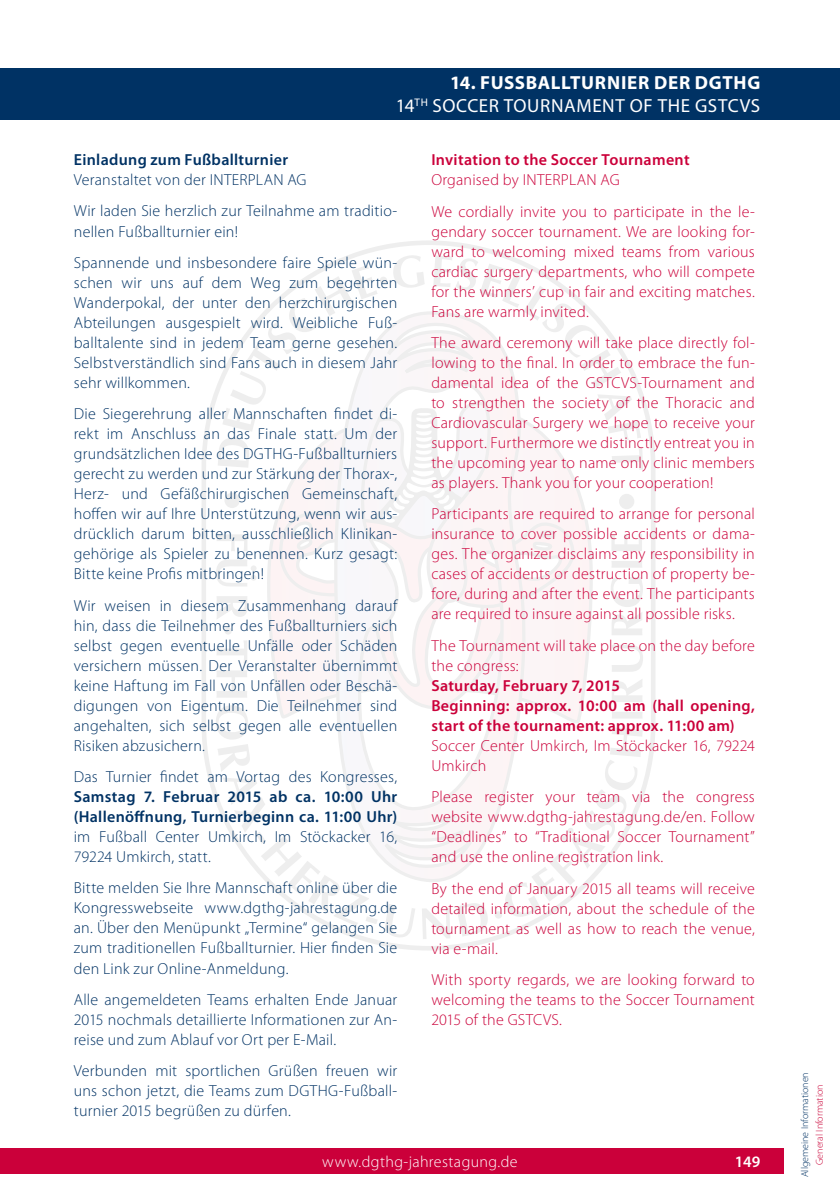
<style>
.page{position:relative;width:840px;height:1191px;background:#fff}
.page>*{position:absolute;margin:0;border:0;box-sizing:border-box;transform-origin:0 0}
.t1{font:19px/22.8px "Myriad Pro";letter-spacing:.03em;color:#fff;text-align:right}
.t2{font:300 16px/20px "Myriad Pro";letter-spacing:.015em;color:#003264;text-align:justify}
.t3{font:300 16px/20px "Myriad Pro";letter-spacing:.015em;color:#cb003a;text-align:justify}
.t4{font:600 16px/20px "Myriad Pro";letter-spacing:.02em;color:#cb003a}
.t5{font:600 16px/20px "Myriad Pro";letter-spacing:.02em;color:#003264}
.t6{font:300 16px "Myriad Pro";letter-spacing:.025em;color:#fff}
.t7{font:600 16px "Myriad Pro";color:#fff}
.t8{font:300 10px "Myriad Pro";color:#003264}
.t9{font:300 10px "Myriad Pro";color:#ca0037}
.s1{font-weight:700}
</style>
<div class="page">
<svg style="left:216px;top:255px;width:426px;height:684px"></svg>
<svg style="left:334px;top:310px;width:192px;height:575px"></svg>
<div style="left:0;top:68px;width:839px;height:51px;background:#003264"></div>
<div style="left:0;top:1148px;width:783px;height:26px;background:#cb003a"></div>
<p class="t1" style="left:395px;top:72px;width:366px"><span class="s1">14. FUSSBALLTURNIER DER DGTHG<br></span>14<sup>TH</sup> SOCCER TOURNAMENT OF THE GSTCVS</p>
<p class="t5" style="left:74px;top:149px;width:216px">Einladung zum Fußballturnier</p>
<p class="t2" style="left:74px;top:164px;width:325px;line-height:31.4px">Veranstaltet von der INTERPLAN AG<br>Wir laden Sie herzlich zur Teilnahme am traditio-</p>
<p class="t2" style="left:74px;top:215px;width:325px;line-height:31.4px">nellen Fußballturnier ein!<br>Spannende und insbesondere faire Spiele wün-</p>
<p class="t2" style="left:74px;top:272px;width:325px">schen wir uns auf dem Weg zum begehrten Wanderpokal, der unter den herzchirurgischen Abteilungen ausgespielt wird. Weibliche Fuß&shy;balltalente sind in jedem Team gerne gesehen.<br>Selbstverständlich sind Fans auch in diesem Jahr sehr willkommen.</p>
<p class="t2" style="left:74px;top:404px;width:325px">Die Siegerehrung aller Mannschaften findet di&shy;rekt im Anschluss an das Finale statt. Um der grundsätzlichen Idee des DGTHG-Fußballturniers gerecht zu werden und zur Stärkung der Thorax-, Herz- und Gefäßchirurgischen Gemeinschaft, hoffen wir auf Ihre Unterstützung, wenn wir aus&shy;drücklich darum bitten, ausschließlich Klinikan&shy;gehörige als Spieler zu benennen. Kurz gesagt:<br>Bitte keine Profis mitbringen!</p>
<p class="t2" style="left:74px;top:595px;width:325px">Wir weisen in diesem Zusammenhang darauf hin, dass die Teilnehmer des Fußballturniers sich selbst gegen eventuelle Unfälle oder Schäden versichern müssen. Der Veranstalter übernimmt keine Haftung im Fall von Unfällen oder Beschä&shy;digungen von Eigentum. Die Teilnehmer sind angehalten, sich selbst gegen alle eventuellen Risiken abzusichern.</p>
<p class="t2" style="left:74px;top:766px;width:325px">Das Turnier findet am Vortag des Kongresses,</p>
<p class="t5" style="left:74px;top:786px;width:325px">Samstag 7. Februar 2015 ab ca. 10:00 Uhr (Hallenöffnung, Turnierbeginn ca. 11:00 Uhr)</p>
<p class="t2" style="left:74px;top:826px;width:325px">im Fußball Center Umkirch, Im Stöckacker 16,<br>79224 Umkirch, statt.</p>
<p class="t2" style="left:74px;top:878px;width:325px">Bitte melden Sie Ihre Mannschaft online über die Kongresswebseite www.dgthg-jahrestagung.de an. Über den Menüpunkt „Termine“ gelangen Sie zum traditionellen Fußballturnier. Hier finden Sie den Link zur Online-Anmeldung.</p>
<p class="t2" style="left:74px;top:989px;width:325px">Alle angemeldeten Teams erhalten Ende Januar 2015 nochmals detaillierte Informationen zur An&shy;reise und zum Ablauf vor Ort per E-Mail.</p>
<p class="t2" style="left:74px;top:1060px;width:325px">Verbunden mit sportlichen Grüßen freuen wir uns schon jetzt, die Teams zum DGTHG-Fußball&shy;turnier 2015 begrüßen zu dürfen.</p>
<p class="t4" style="left:431px;top:149px;width:260px">Invitation to the Soccer Tournament</p>
<p class="t3" style="left:431px;top:164px;width:325px;line-height:31.4px">Organised by INTERPLAN AG<br>We cordially invite you to participate in the le-</p>
<p class="t3" style="left:431px;top:221px;width:325px">gendary soccer tournament. We are looking for&shy;ward to welcoming mixed teams from various cardiac surgery departments, who will compete for the winners’ cup in fair and exciting matches.<br>Fans are warmly invited.</p>
<p class="t3" style="left:431px;top:332px;width:325px">The award ceremony will take place directly fol&shy;lowing to the final. In order to embrace the fun&shy;damental idea of the GSTCVS-Tournament and to strengthen the society of the Thoracic and Cardiovascular Surgery we hope to receive your support. Furthermore we distinctly entreat you in the upcoming year to name only clinic members as players. Thank you for your cooperation!</p>
<p class="t3" style="left:431px;top:504px;width:325px">Participants are required to arrange for personal insurance to cover possible accidents or dama&shy;ges. The organizer disclaims any responsibility in cases of accidents or destruction of property be&shy;fore, during and after the event. The participants are required to insure against all possible risks.</p>
<p class="t3" style="left:431px;top:635px;width:325px">The Tournament will take place on the day before the congress:</p>
<p class="t4" style="left:431px;top:675px;width:325px">Saturday, February 7, 2015<br>Beginning: approx. 10:00 am (hall opening, start of the tournament: approx. 11:00 am)</p>
<p class="t3" style="left:431px;top:735px;width:325px">Soccer Center Umkirch, Im Stöckacker 16, 79224<br>Umkirch</p>
<p class="t3" style="left:431px;top:786px;width:325px">Please register your team via the congress website www.dgthg-jahrestagung.de/en. Follow “Deadlines” to “Traditional Soccer Tournament” and use the online registration link.</p>
<p class="t3" style="left:431px;top:878px;width:325px">By the end of January 2015 all teams will receive detailed information, about the schedule of the tournament as well as how to reach the venue, via e-mail.</p>
<p class="t3" style="left:431px;top:969px;width:325px">With sporty regards, we are looking forward to welcoming the teams to the Soccer Tournament 2015 of the GSTCVS.</p>
<p class="t6" style="left:322px;top:1152px;width:197px">www.dgthg-jahrestagung.de</p>
<p class="t7" style="left:734px;top:1151px;width:27px">149</p>
<p class="t8" style="left:798px;top:1177px;width:107px;rotate:-90deg">Allgemeine Informationen</p>
<p class="t9" style="left:813px;top:1164px;width:82px;rotate:-90deg">General Information</p>
</div>
